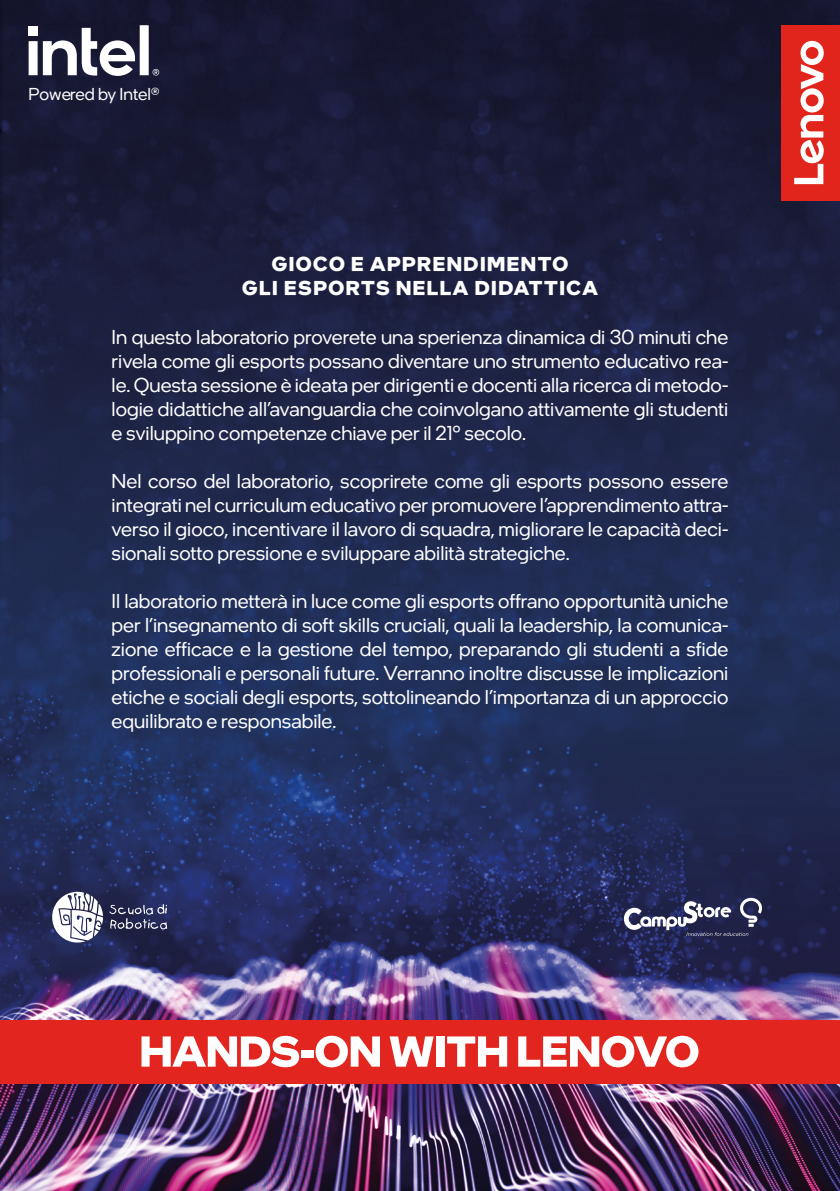
<style>
.page{position:relative;width:840px;height:1191px;background:#fff}
.page>*{position:absolute;margin:0;border:0;box-sizing:border-box;transform-origin:0 0}
.t1{font:20px/24px "Intel One Display";color:#fff;text-align:justify}
.t2{font:700 20px/24px "Intel One Display";letter-spacing:.075em;color:#fff;text-align:center}
.t3{font:17.2px "Intel One Display";color:#fff}
</style>
<div class="page">
<img style="left:0;top:0;width:839px;height:1191px">
<div style="left:0;top:1019px;width:839px;height:64px;background:#e2251e"></div>
<svg style="left:141px;top:1035px;width:158px;height:32px"></svg>
<div style="left:301px;top:1050px;width:12px;height:7px;background:#fff"></div>
<svg style="left:315px;top:1035px;width:65px;height:32px"></svg>
<svg style="left:389px;top:1036px;width:44px;height:30px"></svg>
<div style="left:436px;top:1036px;width:8px;height:30px;background:#fff"></div>
<svg style="left:447px;top:1036px;width:60px;height:30px"></svg>
<svg style="left:518px;top:1035px;width:180px;height:32px"></svg>
<div style="left:780px;top:25px;width:58px;height:175px;background:#e2251c"></div>
<svg style="left:794px;top:41px;width:29px;height:143px"></svg>
<div style="left:28px;top:26px;width:10px;height:9px;background:#fff"></div>
<svg style="left:29px;top:25px;width:130px;height:51px"></svg>
<svg style="left:50px;top:890px;width:53px;height:54px"></svg>
<svg style="left:109px;top:904px;width:58px;height:25px"></svg>
<svg style="left:623px;top:898px;width:138px;height:38px"></svg>
<p class="t3" style="left:29px;top:84px;width:132px">Powered by Intel®</p>
<p class="t2" style="left:242px;top:251px;width:357px">GIOCO E APPRENDIMENTO<br>GLI ESPORTS NELLA DIDATTICA</p>
<p class="t1" style="left:111px;top:325px;width:618px">In questo laboratorio proverete una sperienza dinamica di 30 minuti che rivela come gli esports possano diventare uno strumento educativo rea&shy;le. Questa sessione è ideata per dirigenti e docenti alla ricerca di metodo&shy;logie didattiche all’avanguardia che coinvolgano attivamente gli studenti e sviluppino competenze chiave per il 21° secolo.</p>
<p class="t1" style="left:111px;top:469px;width:618px">Nel corso del laboratorio, scoprirete come gli esports possono essere integrati nel curriculum educativo per promuovere l’apprendimento attra&shy;verso il gioco, incentivare il lavoro di squadra, migliorare le capacità deci&shy;sionali sotto pressione e sviluppare abilità strategiche.</p>
<p class="t1" style="left:111px;top:589px;width:618px">Il laboratorio metterà in luce come gli esports offrano opportunità uniche per l’insegnamento di soft skills cruciali, quali la leadership, la comunica&shy;zione efficace e la gestione del tempo, preparando gli studenti a sfide professionali e personali future. Verranno inoltre discusse le implicazioni etiche e sociali degli esports, sottolineando l’importanza di un approccio equilibrato e responsabile.</p>
</div>
